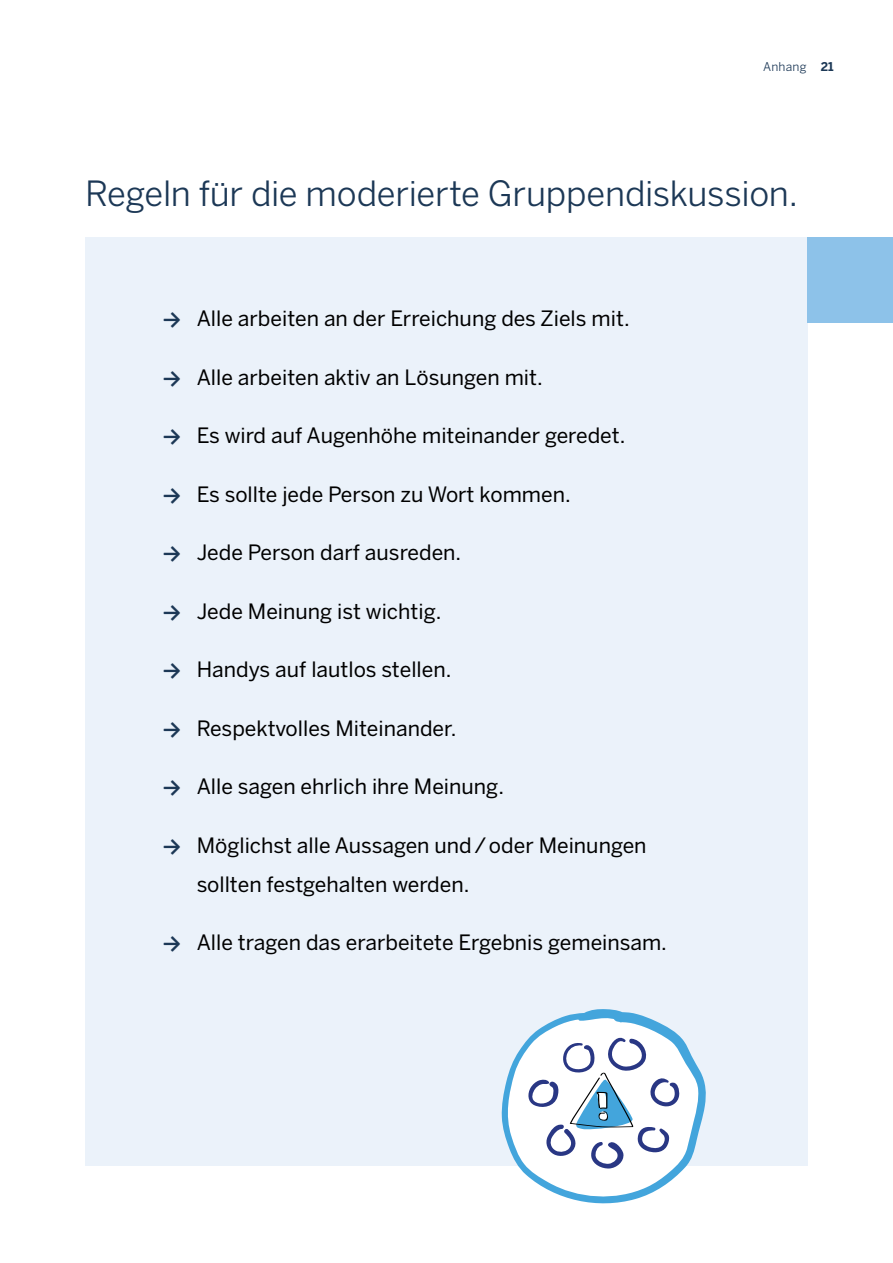
<style>
.page{position:relative;width:893px;height:1263px;background:#fff}
.page>*{position:absolute;margin:0;border:0;box-sizing:border-box;transform-origin:0 0}
.t1{font:34.5px "Benton Sans";letter-spacing:-.01em;color:#1c3856}
.t2{font:21px/39px "Benton Sans";color:#000}
.t3{font:12px "Benton Sans";letter-spacing:.015em;color:#1c3856}
.s1{font-weight:700}
.s2{font-family:"Calibri";font-weight:700;color:#1c3856}
</style>
<div class="page">
<div style="left:85px;top:237px;width:723px;height:928px;background:#ebf2fa"></div>
<svg style="left:501px;top:1009px;width:206px;height:195px"></svg>
<div style="left:808px;top:237px;width:85px;height:85px;background:#8dc2e9"></div>
<p class="t3" style="left:763px;top:60px;width:72px">Anhang <span class="s1">21</span></p>
<h3 class="t1" style="left:85px;top:173px;width:714px">Regeln für die moderierte Gruppendiskussion.</h3>
<p class="t2" style="left:163px;top:299px;width:469px"><span class="s2">→</span> Alle arbeiten an der Erreichung des Ziels mit.</p>
<p class="t2" style="left:163px;top:357px;width:382px"><span class="s2">→</span> Alle arbeiten aktiv an Lösungen mit.</p>
<p class="t2" style="left:163px;top:416px;width:464px"><span class="s2">→</span> Es wird auf Augenhöhe miteinander geredet.</p>
<p class="t2" style="left:163px;top:474px;width:410px"><span class="s2">→</span> Es sollte jede Person zu Wort kommen.</p>
<p class="t2" style="left:163px;top:533px;width:300px"><span class="s2">→</span> Jede Person darf ausreden.</p>
<p class="t2" style="left:163px;top:591px;width:280px"><span class="s2">→</span> Jede Meinung ist wichtig.</p>
<p class="t2" style="left:163px;top:650px;width:290px"><span class="s2">→</span> Handys auf lautlos stellen.</p>
<p class="t2" style="left:163px;top:708px;width:295px"><span class="s2">→</span> Respektvolles Miteinander.</p>
<p class="t2" style="left:163px;top:767px;width:343px"><span class="s2">→</span> Alle sagen ehrlich ihre Meinung.</p>
<p class="t2" style="left:197px;top:825px;width:451px;text-indent:-34px"><span class="s2">→</span> Möglichst alle Aussagen und / oder Meinungen sollten festgehalten werden.</p>
<p class="t2" style="left:163px;top:923px;width:506px"><span class="s2">→</span> Alle tragen das erarbeitete Ergebnis gemeinsam.</p>
</div>
